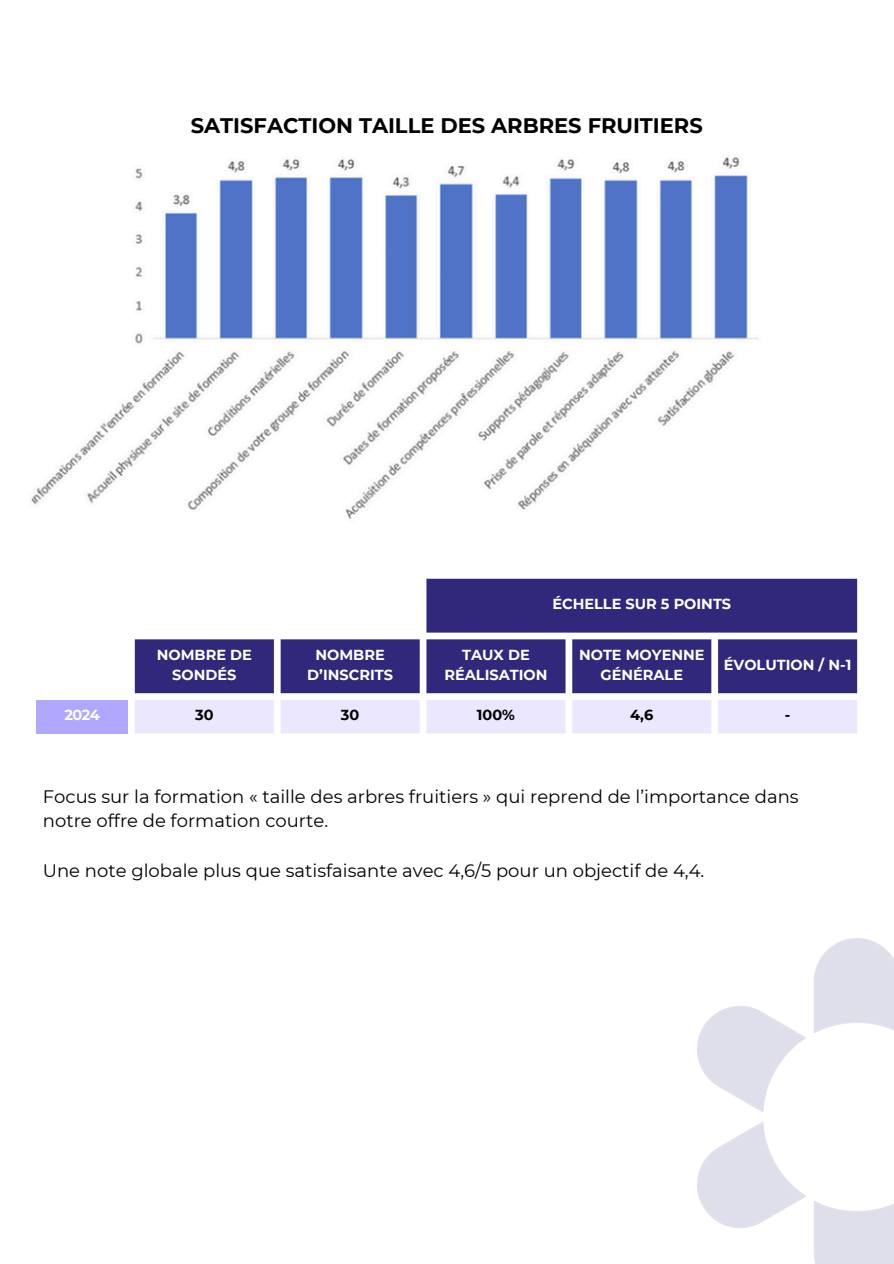
<style>
.page{position:relative;width:894px;height:1264px;background:#fff}
.page>*{position:absolute;margin:0;border:0;box-sizing:border-box;transform-origin:0 0}
.t1{font:700 21px "Montserrat";color:#000}
.t2{font:18px/24.8px "Montserrat";color:#000}
.t3{font:700 14.55px/20.2px "Montserrat";color:#fff;text-align:center}
.t4{font:700 14.55px "Montserrat";color:#000}
</style>
<div class="page">
<img style="left:31px;top:157px;width:728px;height:362px">
<img style="left:697px;top:938px;width:196px;height:325px">
<svg style="left:135px;top:578px;width:721px;height:115px;fill:#2f287b"></svg>
<div style="left:36px;top:700px;width:92px;height:33px;background:#b0a7ff"></div>
<div style="left:135px;top:700px;width:721px;height:33px;background:#eae7ff"></div>
<p class="t1" style="left:191px;top:112px;width:513px">SATISFACTION TAILLE DES ARBRES FRUITIERS</p>
<h1 class="t3" style="left:552px;top:594px;width:180px">ÉCHELLE SUR 5 POINTS</h1>
<p class="t3" style="left:157px;top:644px;width:97px">NOMBRE DE<br>SONDÉS</p>
<p class="t3" style="left:307px;top:644px;width:87px">NOMBRE<br>D’INSCRITS</p>
<p class="t3" style="left:444px;top:644px;width:104px">TAUX DE<br>RÉALISATION</p>
<p class="t3" style="left:579px;top:644px;width:127px">NOTE MOYENNE<br>GÉNÉRALE</p>
<p class="t3" style="left:723px;top:654px;width:129px">ÉVOLUTION / N-1</p>
<p class="t3" style="left:65px;top:705px;width:37px">2024</p>
<p class="t4" style="left:195px;top:706px;width:20px">30</p>
<p class="t4" style="left:341px;top:706px;width:20px">30</p>
<p class="t4" style="left:477px;top:706px;width:40px">100%</p>
<p class="t4" style="left:630px;top:706px;width:25px">4,6</p>
<p class="t4" style="left:784px;top:706px;width:7px">-</p>
<p class="t2" style="left:43px;top:783px;width:757px">Focus sur la formation « taille des arbres fruitiers » qui reprend de l’importance dans notre offre de formation courte.</p>
<p class="t2" style="left:43px;top:858px;width:663px">Une note globale plus que satisfaisante avec 4,6/5 pour un objectif de 4,4.</p>
</div>
